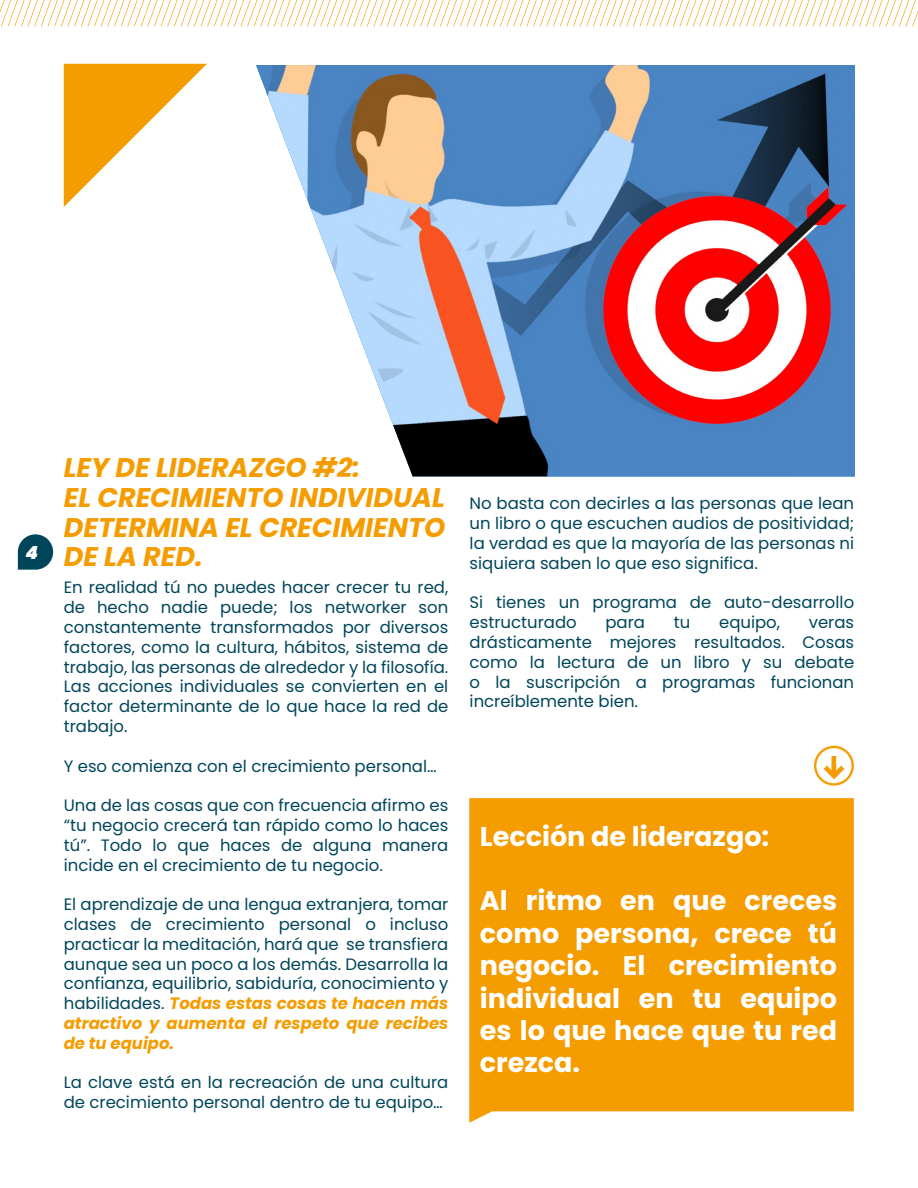
<style>
.page{position:relative;width:918px;height:1188px;background:#fff}
.page>*{position:absolute;margin:0;border:0;box-sizing:border-box;transform-origin:0 0}
.t1{font:700 27px/32.4px "Poppins";color:#fff;text-align:justify}
.t2{font:italic 700 27px/30px "Poppins";color:#f59c00}
.t3{font:italic 900 18px "Poppins";color:#fff}
.t4{font:16.5px/19.8px "Poppins";color:#00465b;text-align:justify}
.s1{font-weight:700;font-style:italic;color:#f59c00}
</style>
<div class="page">
<img style="left:256px;top:65px;width:599px;height:411px">
<svg style="left:64px;top:64px;width:143px;height:143px"></svg>
<svg style="left:0;top:0;width:918px;height:26px"></svg>
<svg style="left:814px;top:746px;width:40px;height:40px"></svg>
<div style="left:469px;top:798px;width:385px;height:325px;background:#f59c00"></div>
<svg style="left:18px;top:534px;width:35px;height:36px"></svg>
<p class="t3" style="left:26px;top:542px;width:14px">4</p>
<h1 class="t2" style="left:64px;top:452px;width:383px">LEY DE LIDERAZGO #2:<br>EL CRECIMIENTO INDIVIDUAL<br>DETERMINA EL CRECIMIENTO<br>DE LA RED.</h1>
<p class="t4" style="left:64px;top:578px;width:386px">En realidad tú no puedes hacer crecer tu red, de hecho nadie puede; los networker son constantemente transformados por diversos factores, como la cultura, hábitos, sistema de trabajo, las personas de alrededor y la filosofía.<br>Las acciones individuales se convierten en el factor determinante de lo que hace la red de trabajo.</p>
<p class="t4" style="left:64px;top:756px;width:374px">Y eso comienza con el crecimiento personal…</p>
<p class="t4" style="left:64px;top:796px;width:386px">Una de las cosas que con frecuencia afirmo es “tu negocio crecerá tan rápido como lo haces tú”. Todo lo que haces de alguna manera incide en el crecimiento de tu negocio.</p>
<p class="t4" style="left:64px;top:895px;width:386px">El aprendizaje de una lengua extranjera, tomar clases de crecimiento personal o incluso practicar la meditación, hará que se transfiera aunque sea un poco a los demás. Desarrolla la confianza, equilibrio, sabiduría, conocimiento y habilidades. <span class="s1">Todas estas cosas te hacen más atractivo y aumenta el respeto que recibes de tu equipo.</span></p>
<p class="t4" style="left:64px;top:1073px;width:386px">La clave está en la recreación de una cultura de crecimiento personal dentro de tu equipo…</p>
<p class="t4" style="left:470px;top:494px;width:386px">No basta con decirles a las personas que lean un libro o que escuchen audios de positividad; la verdad es que la mayoría de las personas ni siquiera saben lo que eso significa.</p>
<p class="t4" style="left:470px;top:593px;width:386px">Si tienes un programa de auto-desarrollo estructurado</p>
<p class="t4" style="left:606px;top:613px;width:41px">para</p>
<p class="t4" style="left:674px;top:613px;width:18px">tu</p>
<p class="t4" style="left:719px;top:613px;width:62px">equipo,</p>
<p class="t4" style="left:470px;top:613px;width:386px;text-indent:339px">veras drásticamente mejores resultados. Cosas como la lectura de un libro y su debate o la suscripción a programas funcionan increíblemente bien.</p>
<h1 class="t1" style="left:480px;top:820px;width:291px">Lección de liderazgo:</h1>
<h1 class="t1" style="left:480px;top:885px;width:359px">Al ritmo en que creces como persona, crece tú negocio. El crecimiento individual en tu equipo es lo que hace que tu red crezca.</h1>
</div>
